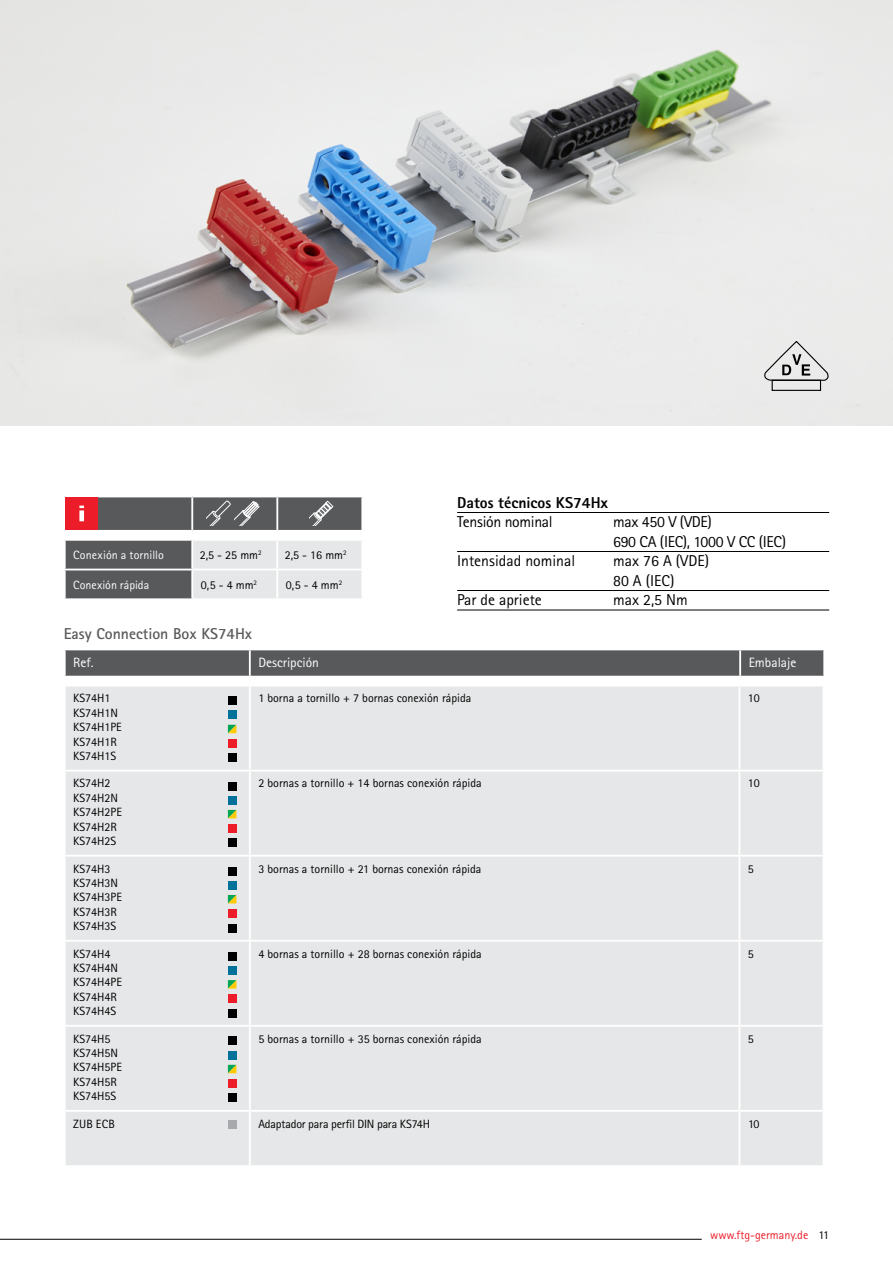
<style>
.page{position:relative;width:893px;height:1263px;background:#fff}
.page>*{position:absolute;margin:0;border:0;box-sizing:border-box;transform-origin:0 0}
.t1{font:15.75px/19.5px "Rotis Sans Serif Pro";color:#000}
.t2{font:15.75px/19.5px "Rotis Sans Serif Pro";letter-spacing:-.02em;color:#000}
.t3{font:700 15.75px "Rotis Sans Serif Pro";color:#58595b}
.t4{font:800 15.75px "Rotis Sans Serif Pro";color:#000}
.t5{font:13.5px "Rotis Sans Serif Pro";color:#fff}
.t6{font:12px/14.4px "Rotis Sans Serif Pro";color:#000}
.t7{font:12px "Rotis Sans Serif Pro";letter-spacing:.005em;color:#fff}
.t8{font:12px "Rotis Sans Serif Pro";color:#ed1c29}
.s1{color:#000}
</style>
<div class="page">
<hr style="left:0;top:1239px;width:702px;height:1px;background:#000">
<img style="left:0;top:0;width:893px;height:425px">
<svg style="left:764px;top:341px;width:65px;height:40px;background:#cdcdcd"></svg>
<div style="left:772px;top:380px;width:49px;height:11px;border:1px solid #000"></div>
<hr style="left:457px;top:512px;width:372px;height:1px;background:#000">
<hr style="left:457px;top:551px;width:372px;height:1px;background:#000">
<hr style="left:457px;top:590px;width:372px;height:1px;background:#000">
<hr style="left:457px;top:610px;width:372px;height:1px;background:#000">
<svg style="left:66px;top:650px;width:757px;height:26px;background:#5c5d5f"></svg>
<hr style="left:249px;top:650px;width:2px;height:26px;background:#fff">
<hr style="left:739px;top:650px;width:2px;height:26px;background:#fff">
<div style="left:66px;top:686px;width:757px;height:479px;background:#e6e7e8"></div>
<hr style="left:250px;top:1110px;width:489px;height:2px;background:#fff">
<hr style="left:739px;top:1110px;width:85px;height:2px;background:#fff">
<hr style="left:249px;top:686px;width:2px;height:84px;background:#fff">
<hr style="left:738px;top:686px;width:2px;height:84px;background:#fff">
<hr style="left:249px;top:771px;width:2px;height:84px;background:#fff">
<hr style="left:738px;top:771px;width:2px;height:84px;background:#fff">
<hr style="left:249px;top:856px;width:2px;height:84px;background:#fff">
<hr style="left:738px;top:856px;width:2px;height:84px;background:#fff">
<hr style="left:249px;top:942px;width:2px;height:83px;background:#fff">
<hr style="left:738px;top:942px;width:2px;height:83px;background:#fff">
<hr style="left:249px;top:1027px;width:2px;height:83px;background:#fff">
<hr style="left:249px;top:1112px;width:2px;height:53px;background:#fff">
<hr style="left:738px;top:1027px;width:2px;height:83px;background:#fff">
<hr style="left:738px;top:1112px;width:2px;height:53px;background:#fff">
<hr style="left:250px;top:770px;width:489px;height:1px;background:#fff">
<hr style="left:739px;top:770px;width:85px;height:1px;background:#fff">
<hr style="left:64px;top:770px;width:186px;height:1px;background:#fff">
<hr style="left:250px;top:855px;width:489px;height:1px;background:#fff">
<hr style="left:739px;top:855px;width:85px;height:1px;background:#fff">
<hr style="left:64px;top:855px;width:186px;height:1px;background:#fff">
<hr style="left:250px;top:940px;width:489px;height:2px;background:#fff">
<hr style="left:739px;top:940px;width:85px;height:2px;background:#fff">
<hr style="left:64px;top:940px;width:186px;height:2px;background:#fff">
<hr style="left:250px;top:1025px;width:489px;height:2px;background:#fff">
<hr style="left:739px;top:1025px;width:85px;height:2px;background:#fff">
<hr style="left:64px;top:1025px;width:186px;height:2px;background:#fff">
<hr style="left:64px;top:1110px;width:186px;height:2px;background:#fff">
<div style="left:228px;top:697px;width:8px;height:8px;background:#000"></div>
<div style="left:228px;top:782px;width:8px;height:8px;background:#000"></div>
<div style="left:228px;top:867px;width:8px;height:8px;background:#000"></div>
<div style="left:228px;top:952px;width:8px;height:8px;background:#000"></div>
<div style="left:228px;top:1037px;width:8px;height:8px;background:#000"></div>
<div style="left:228px;top:711px;width:8px;height:8px;background:#007199"></div>
<div style="left:228px;top:796px;width:8px;height:8px;background:#007199"></div>
<div style="left:228px;top:881px;width:8px;height:8px;background:#007199"></div>
<div style="left:228px;top:966px;width:8px;height:8px;background:#007199"></div>
<div style="left:228px;top:1051px;width:8px;height:8px;background:#007199"></div>
<div style="left:228px;top:739px;width:8px;height:8px;background:#ed1c29"></div>
<div style="left:228px;top:824px;width:8px;height:8px;background:#ed1c29"></div>
<div style="left:228px;top:909px;width:8px;height:8px;background:#ed1c29"></div>
<div style="left:228px;top:994px;width:8px;height:9px;background:#ed1c29"></div>
<div style="left:228px;top:1079px;width:8px;height:8px;background:#ed1c29"></div>
<div style="left:228px;top:753px;width:8px;height:9px;background:#000"></div>
<div style="left:228px;top:839px;width:8px;height:8px;background:#000"></div>
<div style="left:228px;top:924px;width:8px;height:8px;background:#000"></div>
<div style="left:228px;top:1009px;width:8px;height:8px;background:#000"></div>
<div style="left:228px;top:1093px;width:8px;height:9px;background:#000"></div>
<svg style="left:228px;top:725px;width:8px;height:8px"></svg>
<svg style="left:228px;top:810px;width:8px;height:8px"></svg>
<svg style="left:228px;top:895px;width:8px;height:8px"></svg>
<svg style="left:228px;top:980px;width:8px;height:9px"></svg>
<svg style="left:228px;top:1065px;width:8px;height:8px"></svg>
<div style="left:65px;top:497px;width:127px;height:34px;background:#58595b"></div>
<hr style="left:64px;top:497px;width:2px;height:33px;background:#fff">
<hr style="left:191px;top:497px;width:2px;height:33px;background:#fff">
<hr style="left:64px;top:530px;width:128px;height:1px;background:#fff">
<svg style="left:66px;top:541px;width:295px;height:57px;background:#aaabac"></svg>
<hr style="left:191px;top:541px;width:2px;height:28px;background:#fff">
<hr style="left:276px;top:541px;width:2px;height:28px;background:#fff">
<hr style="left:191px;top:570px;width:2px;height:28px;background:#fff">
<hr style="left:276px;top:570px;width:2px;height:28px;background:#fff">
<hr style="left:64px;top:569px;width:128px;height:1px;background:#fff">
<hr style="left:192px;top:569px;width:85px;height:1px;background:#fff">
<hr style="left:277px;top:569px;width:86px;height:1px;background:#fff">
<svg style="left:192px;top:497px;width:170px;height:34px;background:#6d6e70"></svg>
<div style="left:66px;top:498px;width:32px;height:32px;background:#ed1c29"></div>
<svg style="left:79px;top:506px;width:5px;height:15px"></svg>
<div style="left:228px;top:1120px;width:8px;height:8px;background:#a7a9ac"></div>
<p class="t7" style="left:73px;top:548px;width:92px">Conexión a tornillo</p>
<p class="t6" style="left:200px;top:548px;width:63px">2,5 - 25 mm<sup>2</sup></p>
<p class="t6" style="left:285px;top:548px;width:63px">2,5 - 16 mm<sup>2</sup></p>
<p class="t7" style="left:73px;top:577px;width:78px">Conexión rápida</p>
<p class="t6" style="left:201px;top:577px;width:58px">0,5 - 4 mm<sup>2</sup></p>
<p class="t6" style="left:286px;top:577px;width:58px">0,5 - 4 mm<sup>2</sup></p>
<h1 class="t3" style="left:64px;top:624px;width:190px">Easy Connection Box KS74Hx</h1>
<h1 class="t4" style="left:457px;top:492px;width:153px">Datos técnicos KS74Hx</h1>
<h1 class="t2" style="left:457px;top:512px;width:97px">Tensión nominal</h1>
<h1 class="t2" style="left:613px;top:512px;width:174px">max 450 V (VDE)<br>690 CA (IEC), 1000 V CC (IEC)</h1>
<h1 class="t1" style="left:457px;top:551px;width:120px">Intensidad nominal</h1>
<h1 class="t1" style="left:613px;top:551px;width:97px">max 76 A (VDE)<br>80 A (IEC)</h1>
<h1 class="t1" style="left:457px;top:590px;width:86px">Par de apriete</h1>
<h1 class="t1" style="left:613px;top:590px;width:76px">max 2,5 Nm</h1>
<p class="t5" style="left:73px;top:655px;width:22px">Ref.</p>
<p class="t5" style="left:258px;top:655px;width:62px">Descripción</p>
<p class="t5" style="left:749px;top:655px;width:49px">Embalaje</p>
<p class="t6" style="left:73px;top:691px;width:50px">KS74H1<br>KS74H1N<br>KS74H1PE<br>KS74H1R<br>KS74H1S</p>
<p class="t6" style="left:258px;top:691px;width:215px">1 borna a tornillo + 7 bornas conexión rápida</p>
<p class="t6" style="left:748px;top:691px;width:13px">10</p>
<p class="t6" style="left:73px;top:776px;width:50px">KS74H2<br>KS74H2N<br>KS74H2PE<br>KS74H2R<br>KS74H2S</p>
<p class="t6" style="left:258px;top:776px;width:225px">2 bornas a tornillo + 14 bornas conexión rápida</p>
<p class="t6" style="left:748px;top:776px;width:13px">10</p>
<p class="t6" style="left:73px;top:861px;width:50px">KS74H3<br>KS74H3N<br>KS74H3PE<br>KS74H3R<br>KS74H3S</p>
<p class="t6" style="left:258px;top:861px;width:225px">3 bornas a tornillo + 21 bornas conexión rápida</p>
<p class="t6" style="left:748px;top:861px;width:7px">5</p>
<p class="t6" style="left:73px;top:946px;width:50px">KS74H4<br>KS74H4N<br>KS74H4PE<br>KS74H4R<br>KS74H4S</p>
<p class="t6" style="left:258px;top:946px;width:225px">4 bornas a tornillo + 28 bornas conexión rápida</p>
<p class="t6" style="left:748px;top:946px;width:7px">5</p>
<p class="t6" style="left:73px;top:1031px;width:50px">KS74H5<br>KS74H5N<br>KS74H5PE<br>KS74H5R<br>KS74H5S</p>
<p class="t6" style="left:258px;top:1031px;width:225px">5 bornas a tornillo + 35 bornas conexión rápida</p>
<p class="t6" style="left:748px;top:1031px;width:7px">5</p>
<p class="t6" style="left:73px;top:1116px;width:43px">ZUB ECB</p>
<p class="t6" style="left:258px;top:1116px;width:173px">Adaptador para perfil DIN para KS74H</p>
<p class="t6" style="left:748px;top:1116px;width:13px">10</p>
<p class="t8" style="left:710px;top:1228px;width:121px">www.ftg-germany.de <span class="s1">11</span></p>
</div>
